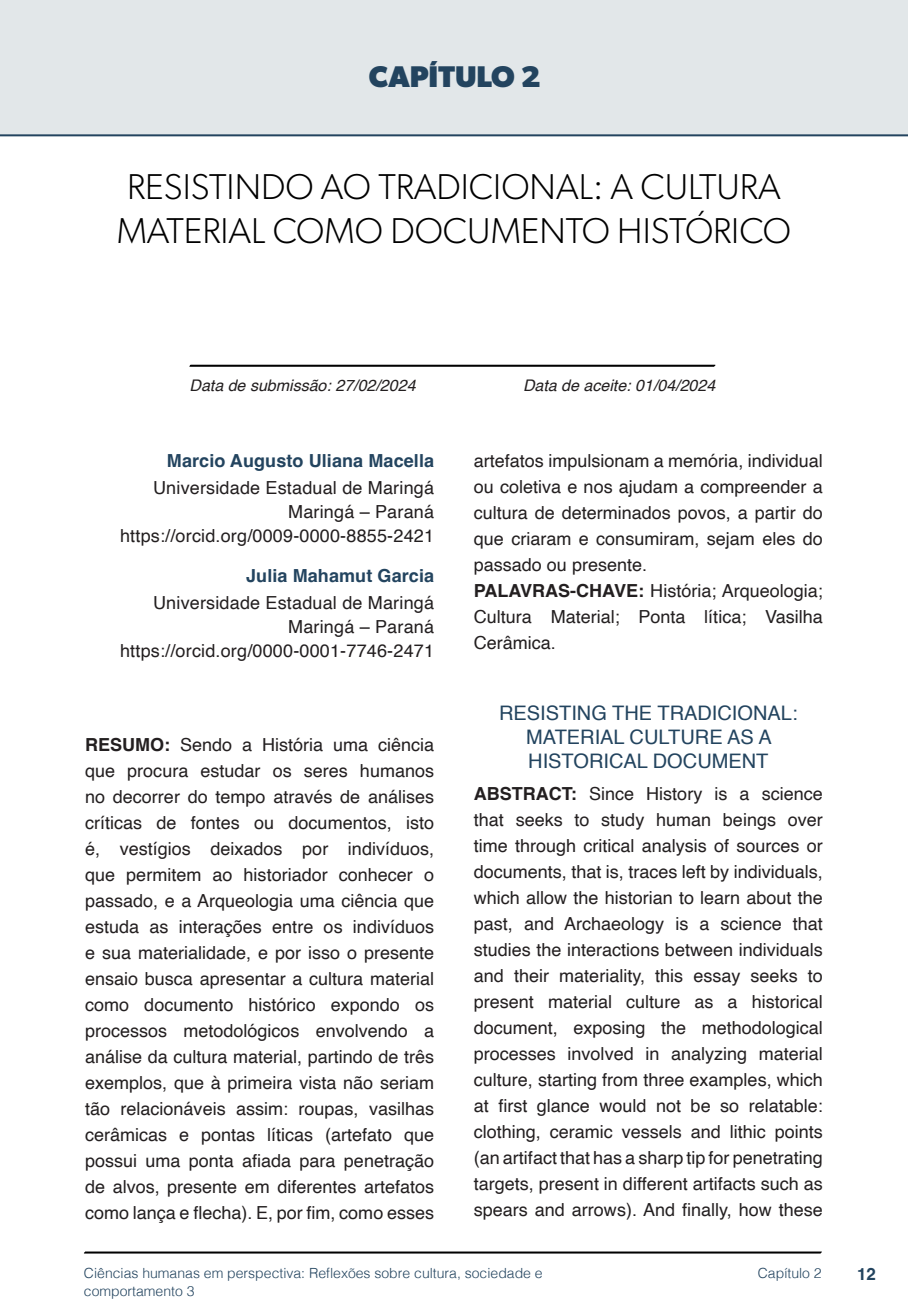
<style>
.page{position:relative;width:908px;height:1304px;background:#fff}
.page>*{position:absolute;margin:0;border:0;box-sizing:border-box;transform-origin:0 0}
.nome_artigos{font:300 36px/44px "Gibson";color:#000}
.capítulos{font:700 30px "Gibson";color:#23445f}
.título_Inglês{font:20px/24px "Helvetica";color:#23445f;text-align:center}
.Resumos_e_PC_TXT{font:18px/26px "Helvetica";color:#231f20;text-align:justify}
.info_autores{font:18px "Helvetica";letter-spacing:.01em;color:#231f20}
.nome_autores{font:700 18px "Helvetica";letter-spacing:.005em;color:#23445f}
.t1{font:700 16.8px "Helvetica";color:#23445f}
.data{font:italic 16px "Helvetica";color:#231f20}
.t2{font:300 14px/18px "Helvetica";color:#23445f}
.s1{font-weight:700}
</style>
<div class="page">
<svg style="left:84px;top:1251px;width:737px;height:3px;background:#515151"></svg>
<div style="left:0;top:0;width:907px;height:136px;background:#e2e7e9"></div>
<svg style="left:189px;top:364px;width:526px;height:3px;background:#4f4f4f"></svg>
<div style="left:44px;top:72px;width:68px;height:61px;background:#e2e7e9"></div>
<p class="capítulos" style="left:369px;top:58px;width:173px">CAPÍTULO 2</p>
<p class="nome_artigos" style="left:117px;top:164px;width:675px">RESISTINDO AO TRADICIONAL: A CULTURA<br>MATERIAL COMO DOCUMENTO HISTÓRICO</p>
<p class="data" style="left:189px;top:373px;width:227px">Data de submissão: 27/02/2024</p>
<p class="data" style="left:523px;top:373px;width:194px">Data de aceite: 01/04/2024</p>
<p class="nome_autores" style="left:167px;top:450px;width:268px">Marcio Augusto Uliana Macella</p>
<p class="info_autores" style="left:153px;top:474px;width:282px">Universidade Estadual de Maringá</p>
<p class="info_autores" style="left:288px;top:498px;width:147px">Maringá – Paraná</p>
<p class="info_autores" style="left:120px;top:522px;width:315px">https://orcid.org/0009-0000-8855-2421</p>
<p class="nome_autores" style="left:246px;top:564px;width:189px">Julia Mahamut Garcia</p>
<p class="info_autores" style="left:153px;top:589px;width:282px">Universidade Estadual de Maringá</p>
<p class="info_autores" style="left:288px;top:613px;width:147px">Maringá – Paraná</p>
<p class="info_autores" style="left:120px;top:637px;width:315px">https://orcid.org/0000-0001-7746-2471</p>
<p class="Resumos_e_PC_TXT" style="left:85px;top:732px;width:350px"><span class="s1">RESUMO:</span> Sendo a História uma ciência que procura estudar os seres humanos no decorrer do tempo através de análises críticas de fontes ou documentos, isto é, vestígios deixados por indivíduos, que permitem ao historiador conhecer o passado, e a Arqueologia uma ciência que estuda as interações entre os indivíduos e sua materialidade, e por isso o presente ensaio busca apresentar a cultura material como documento histórico expondo os processos metodológicos envolvendo a análise da cultura material, partindo de três exemplos, que à primeira vista não seriam tão relacionáveis assim: roupas, vasilhas cerâmicas e pontas líticas (artefato que possui uma ponta afiada para penetração de alvos, presente em diferentes artefatos como lança e flecha). E, por fim, como esses</p>
<p class="Resumos_e_PC_TXT" style="left:473px;top:448px;width:350px">artefatos impulsionam a memória, individual ou coletiva e nos ajudam a compreender a cultura de determinados povos, a partir do que criaram e consumiram, sejam eles do passado ou presente.</p>
<p class="Resumos_e_PC_TXT" style="left:473px;top:578px;width:350px"><span class="s1">PALAVRAS-CHAVE:</span> História; Arqueologia; Cultura Material; Ponta lítica; Vasilha Cerâmica.</p>
<p class="título_Inglês" style="left:499px;top:702px;width:300px">RESISTING THE TRADICIONAL:<br>MATERIAL CULTURE AS A<br>HISTORICAL DOCUMENT</p>
<p class="Resumos_e_PC_TXT" style="left:473px;top:781px;width:350px"><span class="s1">ABSTRACT:</span> Since History is a science that seeks to study human beings over time through critical analysis of sources or documents, that is, traces left by individuals, which allow the historian to learn about the past, and Archaeology is a science that studies the interactions between individuals and their materiality, this essay seeks to present material culture as a historical document, exposing the methodological processes involved in analyzing material culture, starting from three examples, which at first glance would not be so relatable: clothing, ceramic vessels and lithic points (an artifact that has a sharp tip for penetrating targets, present in different artifacts such as spears and arrows). And finally, how these</p>
<p class="t2" style="left:84px;top:1263px;width:460px">Ciências humanas em perspectiva: Reflexões sobre cultura, sociedade e comportamento 3</p>
<p class="t2" style="left:757px;top:1263px;width:65px">Capítulo 2</p>
<p class="t1" style="left:856px;top:1264px;width:20px">12</p>
</div>
